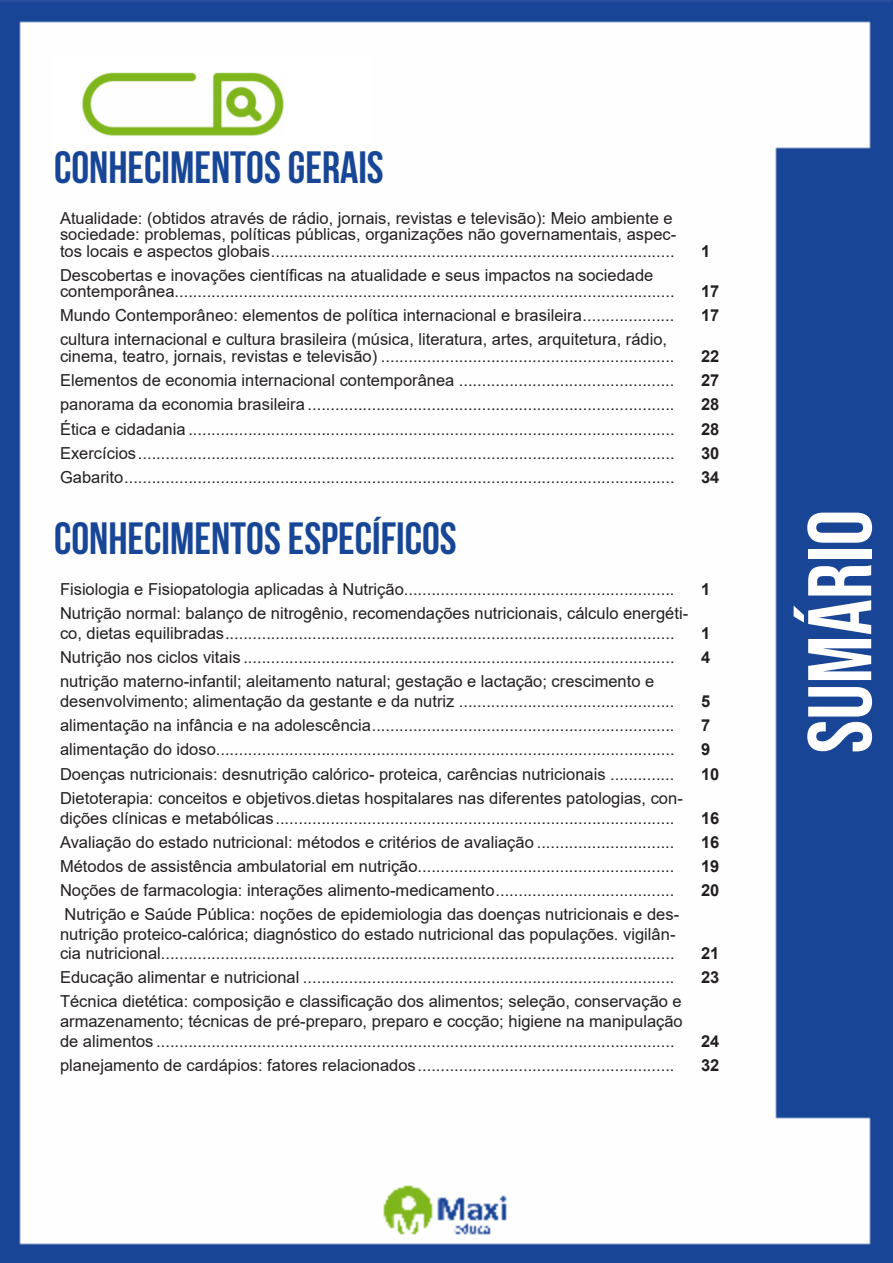
<style>
.page{position:relative;width:893px;height:1263px;background:#fff}
.page>*{position:absolute;margin:0;border:0;box-sizing:border-box;transform-origin:0 0}
.t1{font:90px "Bebas Neue";color:#fff}
.t2{font:700 45px "Bebas Neue";color:#184696}
.ALTERNATIVAS{font:16.5px/19.8px "Arial";color:#231f20}
.INDICE{font:700 16.5px "Arial";color:#231f20}
</style>
<div class="page">
<img style="left:0;top:0;width:893px;height:1263px">
<div style="left:53px;top:55px;width:317px;height:121px;background:#fff"></div>
<img style="left:82px;top:72px;width:201px;height:64px">
<p class="t2" style="left:54px;top:142px;width:331px">CONHECIMENTOS GERAIS</p>
<p class="ALTERNATIVAS" style="left:60px;top:209px;width:618px;line-height:16.5px">Atualidade: (obtidos através de rádio, jornais, revistas e televisão): Meio ambiente e sociedade: problemas, políticas públicas, organizações não governamentais, aspec&shy;tos locais e aspectos globais........................................................................................</p>
<p class="ALTERNATIVAS" style="left:60px;top:266px;width:616px;line-height:16.5px">Descobertas e inovações científicas na atualidade e seus impactos na sociedade contemporânea.............................................................................................................</p>
<p class="INDICE" style="left:701px;top:239px;width:11px">1</p>
<p class="INDICE" style="left:701px;top:280px;width:20px">17</p>
<p class="ALTERNATIVAS" style="left:60px;top:305px;width:616px">Mundo Contemporâneo: elementos de política internacional e brasileira....................</p>
<p class="INDICE" style="left:701px;top:304px;width:20px">17</p>
<p class="ALTERNATIVAS" style="left:60px;top:331px;width:616px;line-height:16.5px">cultura internacional e cultura brasileira (música, literatura, artes, arquitetura, rádio, cinema, teatro, jornais, revistas e televisão) ................................................................</p>
<p class="INDICE" style="left:701px;top:344px;width:20px">22</p>
<p class="ALTERNATIVAS" style="left:60px;top:370px;width:616px">Elementos de economia internacional contemporânea ...............................................</p>
<p class="INDICE" style="left:701px;top:368px;width:20px">27</p>
<p class="ALTERNATIVAS" style="left:60px;top:394px;width:616px">panorama da economia brasileira ................................................................................</p>
<p class="INDICE" style="left:701px;top:392px;width:20px">28</p>
<p class="ALTERNATIVAS" style="left:60px;top:419px;width:616px">Ética e cidadania ..........................................................................................................</p>
<p class="INDICE" style="left:701px;top:417px;width:20px">28</p>
<p class="ALTERNATIVAS" style="left:60px;top:443px;width:616px">Exercícios.....................................................................................................................</p>
<p class="INDICE" style="left:701px;top:441px;width:20px">30</p>
<p class="ALTERNATIVAS" style="left:60px;top:467px;width:616px">Gabarito........................................................................................................................</p>
<p class="INDICE" style="left:701px;top:466px;width:20px">34</p>
<p class="t2" style="left:54px;top:514px;width:404px">CONHECIMENTOS ESPECÍFICOS</p>
<p class="ALTERNATIVAS" style="left:60px;top:579px;width:616px">Fisiologia e Fisiopatologia aplicadas à Nutrição...........................................................</p>
<p class="INDICE" style="left:701px;top:578px;width:11px">1</p>
<p class="ALTERNATIVAS" style="left:60px;top:603px;width:630px">Nutrição normal: balanço de nitrogênio, recomendações nutricionais, cálculo energéti&shy;co, dietas equilibradas..................................................................................................</p>
<p class="INDICE" style="left:701px;top:621px;width:11px">1</p>
<p class="ALTERNATIVAS" style="left:60px;top:647px;width:616px">Nutrição nos ciclos vitais ..............................................................................................</p>
<p class="INDICE" style="left:701px;top:645px;width:11px">4</p>
<p class="ALTERNATIVAS" style="left:60px;top:671px;width:616px">nutrição materno-infantil; aleitamento natural; gestação e lactação; crescimento e desenvolvimento; alimentação da gestante e da nutriz ...............................................</p>
<p class="INDICE" style="left:701px;top:689px;width:11px">5</p>
<p class="ALTERNATIVAS" style="left:60px;top:715px;width:616px">alimentação na infância e na adolescência..................................................................</p>
<p class="INDICE" style="left:701px;top:713px;width:11px">7</p>
<p class="ALTERNATIVAS" style="left:60px;top:739px;width:616px">alimentação do idoso....................................................................................................</p>
<p class="INDICE" style="left:701px;top:737px;width:11px">9</p>
<p class="ALTERNATIVAS" style="left:60px;top:764px;width:616px">Doenças nutricionais: desnutrição calórico- proteica, carências nutricionais ..............</p>
<p class="INDICE" style="left:701px;top:762px;width:20px">10</p>
<p class="ALTERNATIVAS" style="left:60px;top:788px;width:624px">Dietoterapia: conceitos e objetivos.dietas hospitalares nas diferentes patologias, con&shy;dições clínicas e metabólicas.......................................................................................</p>
<p class="INDICE" style="left:701px;top:806px;width:20px">16</p>
<p class="ALTERNATIVAS" style="left:60px;top:832px;width:616px">Avaliação do estado nutricional: métodos e critérios de avaliação ..............................</p>
<p class="INDICE" style="left:701px;top:830px;width:20px">16</p>
<p class="ALTERNATIVAS" style="left:60px;top:856px;width:616px">Métodos de assistência ambulatorial em nutrição........................................................</p>
<p class="INDICE" style="left:701px;top:854px;width:20px">19</p>
<p class="ALTERNATIVAS" style="left:60px;top:880px;width:616px">Noções de farmacologia: interações alimento-medicamento.......................................</p>
<p class="INDICE" style="left:701px;top:878px;width:20px">20</p>
<p class="ALTERNATIVAS" style="left:60px;top:904px;width:621px">Nutrição e Saúde Pública: noções de epidemiologia das doenças nutricionais e des&shy;nutrição proteico-calórica; diagnóstico do estado nutricional das populações. vigilân&shy;cia nutricional................................................................................................................</p>
<p class="INDICE" style="left:701px;top:942px;width:20px">21</p>
<p class="ALTERNATIVAS" style="left:60px;top:968px;width:616px">Educação alimentar e nutricional .................................................................................</p>
<p class="INDICE" style="left:701px;top:966px;width:20px">23</p>
<p class="ALTERNATIVAS" style="left:60px;top:992px;width:624px;text-align:justify">Técnica dietética: composição e classificação dos alimentos; seleção, conservação e armazenamento; técnicas de pré-preparo, preparo e cocção; higiene na manipulação de alimentos .................................................................................................................</p>
<p class="INDICE" style="left:701px;top:1030px;width:20px">24</p>
<p class="ALTERNATIVAS" style="left:60px;top:1055px;width:616px">planejamento de cardápios: fatores relacionados........................................................</p>
<p class="INDICE" style="left:701px;top:1054px;width:20px">32</p>
<h1 class="t1" style="left:789px;top:753px;width:245px;rotate:-90deg">sumário</h1>
</div>
